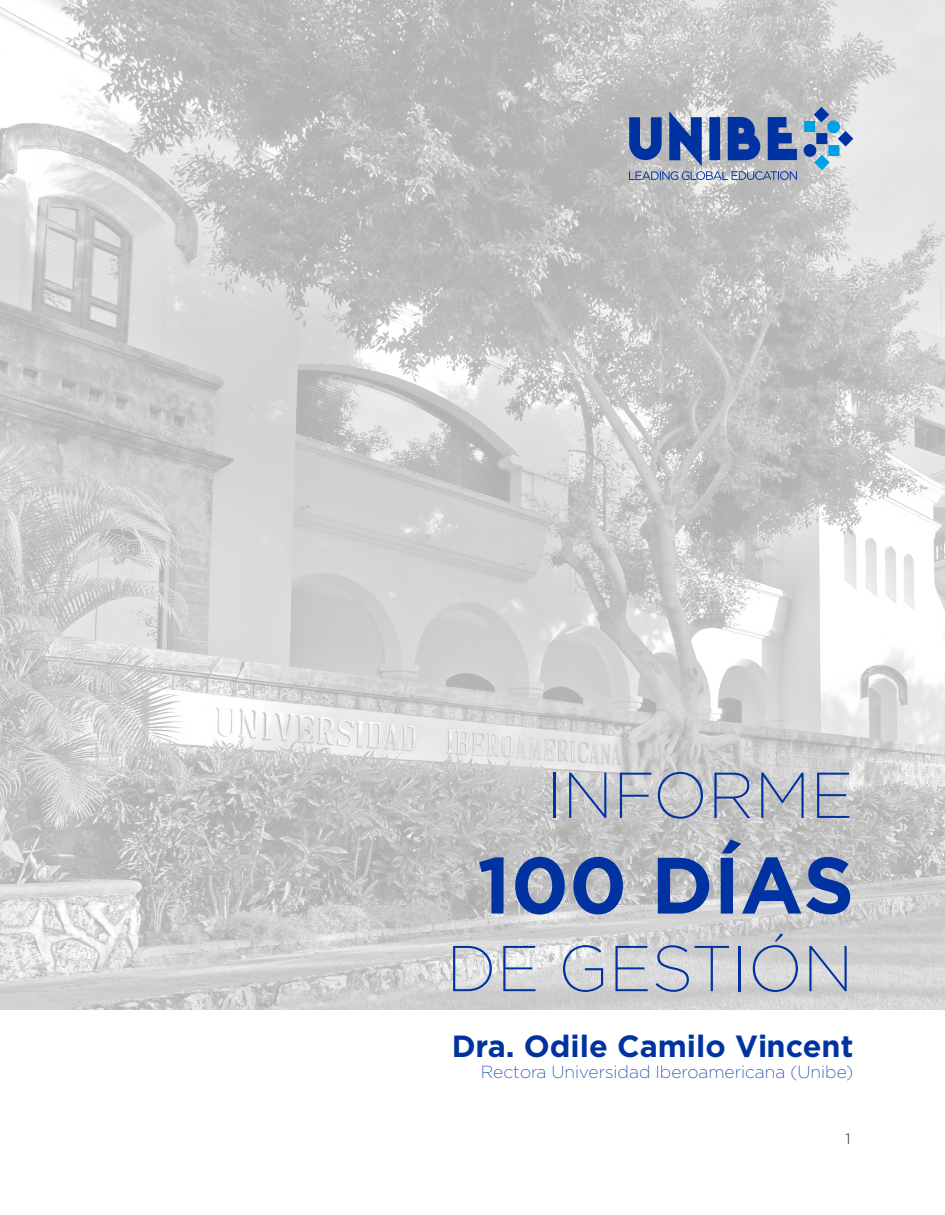
<style>
.page{position:relative;width:945px;height:1215px;background:#fff}
.page>*{position:absolute;margin:0;border:0;box-sizing:border-box;transform-origin:0 0}
.t1{font:700 79.65px "Gotham HTF";color:#0033a1}
.t2{font:200 64.65px "Gotham HTF";color:#0033a1}
.t3{font:700 30.6px "Gotham HTF";color:#0033a1}
.t4{font:200 17.4px "Gotham HTF";color:#0033a1}
.t5{font:300 15px "Gotham HTF";color:#241f1f}
</style>
<div class="page">
<img style="left:0;top:0;width:945px;height:1010px">
<svg style="left:629px;top:111px;width:168px;height:69px;background:#6f85b5"></svg>
<div style="left:816px;top:133px;width:11px;height:11px;background:#0033a1"></div>
<div style="left:828px;top:145px;width:11px;height:11px;background:#00a1e3"></div>
<svg style="left:838px;top:131px;width:15px;height:16px"></svg>
<svg style="left:814px;top:155px;width:16px;height:15px"></svg>
<svg style="left:814px;top:107px;width:15px;height:15px"></svg>
<div style="left:804px;top:121px;width:11px;height:11px;background:#00a1e3"></div>
<div style="left:804px;top:144px;width:12px;height:13px;background:#0033a1;border-radius:50%"></div>
<div style="left:827px;top:120px;width:13px;height:13px;background:#00a1e3;border-radius:50%"></div>
<h2 class="t2" style="left:546px;top:760px;width:309px">INFORME</h2>
<h1 class="t1" style="left:477px;top:839px;width:378px">100 DÍAS</h1>
<h2 class="t2" style="left:446px;top:933px;width:409px">DE GESTIÓN</h2>
<h3 class="t3" style="left:452px;top:1029px;width:403px">Dra. Odile Camilo Vincent</h3>
<p class="t4" style="left:481px;top:1063px;width:374px">Rectora Universidad Iberoamericana (Unibe)</p>
<p class="t5" style="left:845px;top:1130px;width:7px">1</p>
</div>
